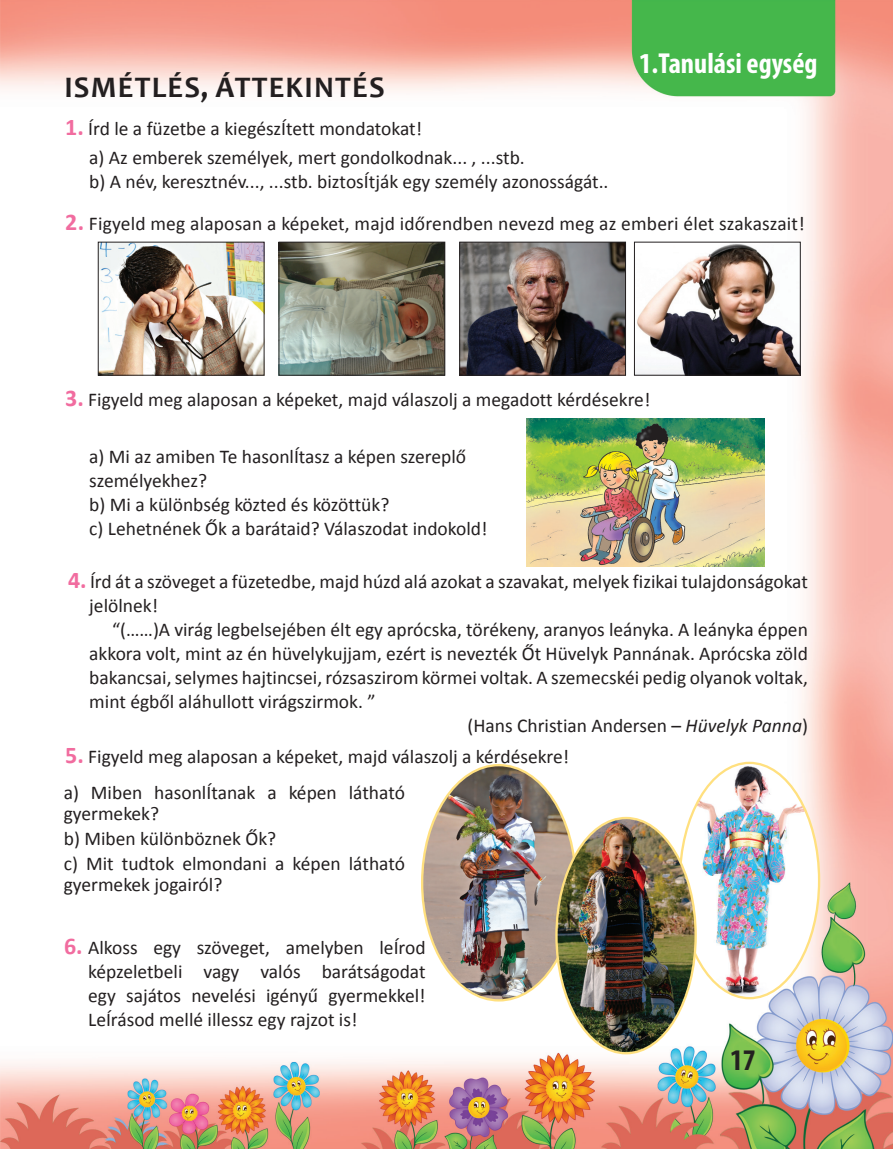
<style>
.page{position:relative;width:893px;height:1149px;background:#fff}
.page>*{position:absolute;margin:0;border:0;box-sizing:border-box;transform-origin:0 0}
._002_Titlu_Lectie{font:700 30px "Candara";letter-spacing:.04em;color:#231f20}
.t1{font:700 condensed 30px "Myriad Pro";color:#231f20}
._001_Titlu_Unitate{font:700 condensed 28.95px "Myriad Pro";color:#fff}
._004_exercitii{font:19.5px/24px "Calibri";color:#231f20}
.s1{font-weight:700;font-size:24px;color:#f16c9f}
.s2{font-style:italic}
</style>
<div class="page">
<img style="left:0;top:0;width:893px;height:1148px">
<img style="left:526px;top:418px;width:239px;height:148px">
<img style="left:100px;top:244px;width:162px;height:129px">
<div style="left:98px;top:242px;width:166px;height:133px;border:1px solid #231f20"></div>
<img style="left:281px;top:244px;width:162px;height:129px">
<div style="left:279px;top:242px;width:166px;height:133px;border:1px solid #231f20"></div>
<img style="left:461px;top:244px;width:163px;height:129px">
<div style="left:459px;top:242px;width:167px;height:133px;border:1px solid #231f20"></div>
<img style="left:636px;top:244px;width:162px;height:129px">
<div style="left:634px;top:242px;width:166px;height:133px;border:1px solid #231f20"></div>
<img style="left:680px;top:762px;width:139px;height:235px">
<img style="left:422px;top:765px;width:154px;height:235px">
<img style="left:556px;top:817px;width:140px;height:235px">
<p class="_002_Titlu_Lectie" style="left:64px;top:69px;width:322px">ISMÉTLÉS, ÁTTEKINTÉS</p>
<p class="_004_exercitii" style="left:65px;top:116px;width:358px"><span class="s1">1.</span> Írd le a füzetbe a kiegészÍtett mondatokat!</p>
<p class="_004_exercitii" style="left:89px;top:145px;width:437px">a) Az emberek személyek, mert gondolkodnak... , ...stb.</p>
<p class="_004_exercitii" style="left:89px;top:169px;width:521px">b) A név, keresztnév..., ...stb. biztosÍtják egy személy azonosságát..</p>
<p class="_001_Titlu_Unitate" style="left:639px;top:45px;width:180px">1.Tanulási egység</p>
<p class="_004_exercitii" style="left:65px;top:211px;width:741px"><span class="s1">2.</span> Figyeld meg alaposan a képeket, majd időrendben nevezd meg az emberi élet szakaszait!</p>
<p class="_004_exercitii" style="left:65px;top:387px;width:587px"><span class="s1">3.</span> Figyeld meg alaposan a képeket, majd válaszolj a megadott kérdésekre!</p>
<p class="_004_exercitii" style="left:89px;top:443px;width:378px">a) Mi az amiben Te hasonlÍtasz a képen szereplő személyekhez?</p>
<p class="_004_exercitii" style="left:89px;top:491px;width:302px">b) Mi a különbség közted és közöttük?</p>
<p class="_004_exercitii" style="left:89px;top:515px;width:400px">c) Lehetnének Ők a barátaid? Válaszodat indokold!</p>
<p class="_004_exercitii" style="left:89px;top:569px;width:720px;text-indent:-21px"><span class="s1">4.</span> Írd át a szöveget a füzetedbe, majd húzd alá azokat a szavakat, melyek fizikai tulajdonságokat jelölnek!</p>
<p class="_004_exercitii" style="left:89px;top:617px;width:720px;text-align:justify;text-indent:23px">“(……)A virág legbelsejében élt egy aprócska, törékeny, aranyos leányka. A leányka éppen akkora volt, mint az én hüvelykujjam, ezért is nevezték Őt Hüvelyk Pannának. Aprócska zöld bakancsai, selymes hajtincsei, rózsaszirom körmei voltak. A szemecskéi pedig olyanok voltak, mint égből aláhullott virágszirmok. ”</p>
<p class="_004_exercitii" style="left:467px;top:713px;width:342px">(Hans Christian Andersen – <span class="s2">Hüvelyk Panna</span>)</p>
<p class="_004_exercitii" style="left:65px;top:743px;width:505px"><span class="s1">5.</span> Figyeld meg alaposan a képeket, majd válaszolj a kérdésekre!</p>
<p class="_004_exercitii" style="left:64px;top:781px;width:343px;line-height:21px">a) Miben hasonlÍtanak a képen látható gyermekek?</p>
<p class="_004_exercitii" style="left:64px;top:825px;width:214px">b) Miben különböznek Ők?</p>
<p class="_004_exercitii" style="left:64px;top:852px;width:343px;line-height:21px">c) Mit tudtok elmondani a képen látható gyermekek jogairól?</p>
<p class="_004_exercitii" style="left:88px;top:934px;width:339px;text-align:justify;text-indent:-24px"><span class="s1">6.</span> Alkoss egy szöveget, amelyben leÍrod képzeletbeli vagy valós barátságodat egy sajátos nevelési igényű gyermekkel!<br>LeÍrásod mellé illessz egy rajzot is!</p>
<h1 class="t1" style="left:730px;top:1041px;width:27px">17</h1>
</div>
